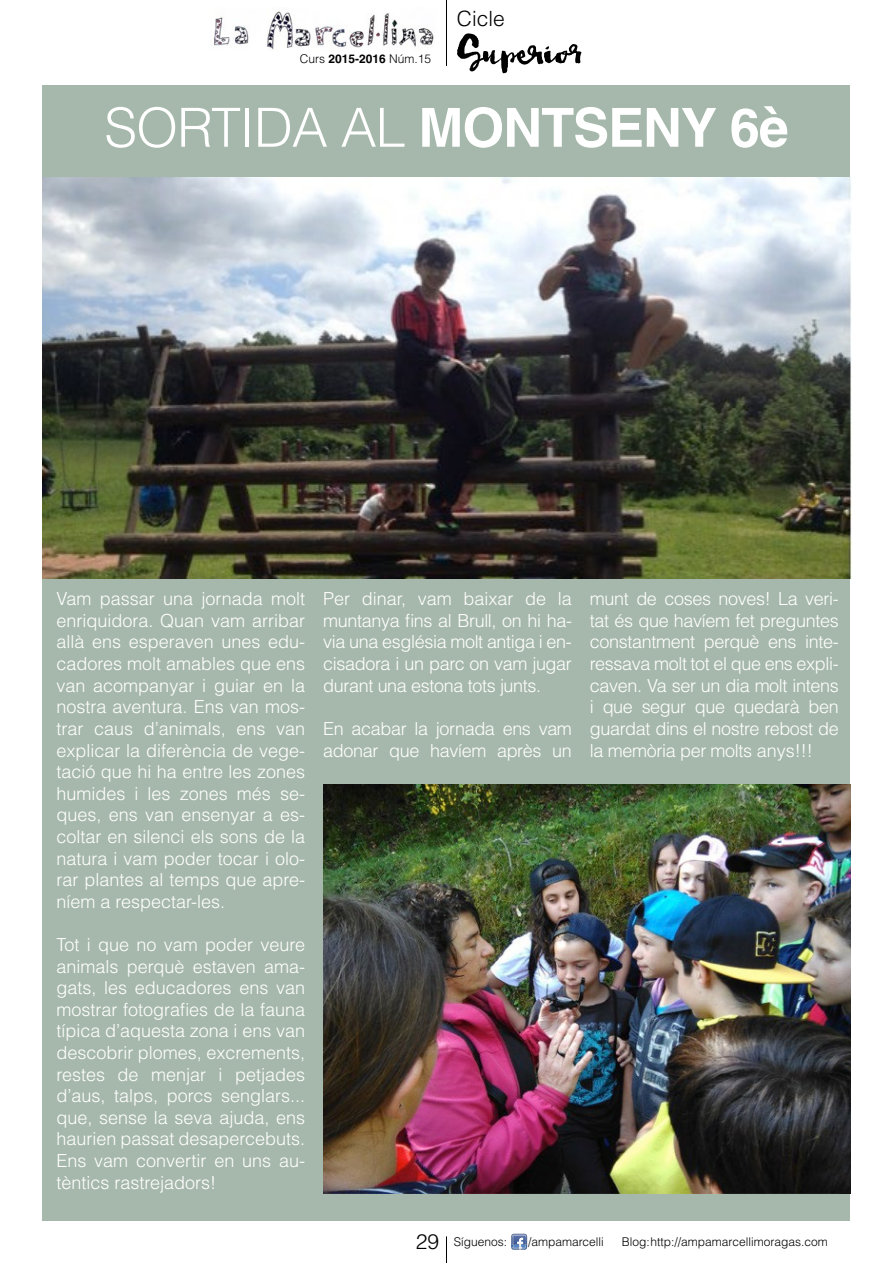
<style>
.page{position:relative;width:893px;height:1263px;background:#fff}
.page>*{position:absolute;margin:0;border:0;box-sizing:border-box;transform-origin:0 0}
.t1{font:700 54px "Helvetica";letter-spacing:-.02em;color:#fff}
.t2{font:54px "Snowberry";color:#000}
.t3{font:300 21px "Helvetica";color:#000}
.t4{font:300 18px/21.6px "Helvetica";letter-spacing:-.02em;color:#fff;text-align:justify}
.t5{font:300 12px "Helvetica";color:#000}
.s1{font-weight:700}
.s2{font-weight:300}
.s3{font-size:21px}
</style>
<div class="page">
<img style="left:214px;top:11px;width:220px;height:39px">
<hr style="left:446px;top:0;width:1px;height:66px;background:#000">
<svg style="left:446px;top:1236px;width:1px;height:27px"></svg>
<svg style="left:511px;top:1234px;width:16px;height:16px"></svg>
<div style="left:43px;top:85px;width:807px;height:1135px;background:#a6b8ab"></div>
<img style="left:43px;top:178px;width:809px;height:400px">
<img style="left:323px;top:784px;width:527px;height:410px">
<p class="t5" style="left:300px;top:51px;width:133px">Curs <span class="s1">2015-2016</span> Núm.15</p>
<p class="t3" style="left:457px;top:5px;width:49px">Cicle</p>
<h1 class="t2" style="left:457px;top:13px;width:129px">Superior</h1>
<h1 class="t1" style="left:104px;top:95px;width:686px"><span class="s2">SORTIDA AL</span> MONTSENY 6è</h1>
<p class="t4" style="left:56px;top:588px;width:250px">Vam passar una jornada molt enriquidora. Quan vam arribar allà ens esperaven unes edu&shy;cadores molt amables que ens van acompanyar i guiar en la nostra aventura. Ens van mos&shy;trar caus d’animals, ens van explicar la diferència de vege&shy;tació que hi ha entre les zones humides i les zones més se&shy;ques, ens van ensenyar a es&shy;coltar en silenci els sons de la natura i vam poder tocar i olo&shy;rar plantes al temps que apre&shy;níem a respectar-les.</p>
<p class="t4" style="left:56px;top:933px;width:250px">Tot i que no vam poder veure animals perquè estaven ama&shy;gats, les educadores ens van mostrar fotografies de la fauna típica d’aquesta zona i ens van descobrir plomes, excrements, restes de menjar i petjades d’aus, talps, porcs senglars... que, sense la seva ajuda, ens haurien passat desapercebuts.<br>Ens vam convertir en uns au&shy;tèntics rastrejadors!</p>
<p class="t4" style="left:323px;top:588px;width:250px">Per dinar, vam baixar de la muntanya fins al Brull, on hi ha&shy;via una església molt antiga i en&shy;cisadora i un parc on vam jugar durant una estona tots junts.</p>
<p class="t4" style="left:323px;top:717px;width:250px">En acabar la jornada ens vam adonar que havíem après un</p>
<p class="t4" style="left:590px;top:588px;width:250px">munt de coses noves! La veri&shy;tat és que havíem fet preguntes constantment perquè ens inte&shy;ressava molt tot el que ens expli&shy;caven. Va ser un dia molt intens i que segur que quedarà ben guardat dins el nostre rebost de la memòria per molts anys!!!</p>
<p class="t5" style="left:416px;top:1234px;width:93px"><span class="s3">29</span> Síguenos:</p>
<p class="t5" style="left:528px;top:1234px;width:77px">/ampamarcelli</p>
<p class="t5" style="left:622px;top:1234px;width:208px">Blog:http://ampamarcellimoragas.com</p>
</div>
